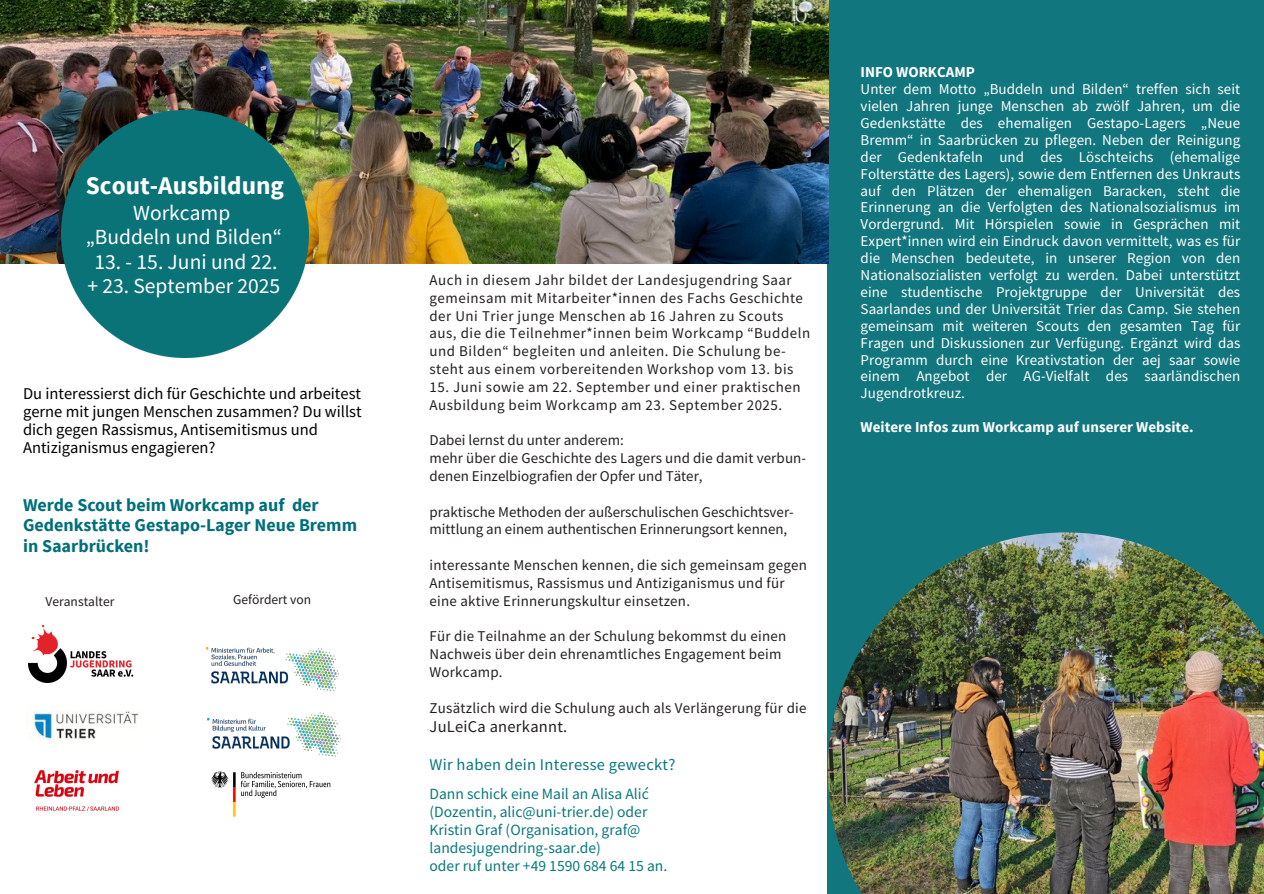
<style>
.page{position:relative;width:1264px;height:894px;background:#fff}
.page>*{position:absolute;margin:0;border:0;box-sizing:border-box;transform-origin:0 0}
.t1{font:700 25.35px "Source Sans Pro";color:#fff}
.t2{font:21.45px/24.2px "Source Sans Pro";color:#fff;text-align:center}
.t3{font:700 18px/20.2px "Source Sans Pro";color:#006f7a}
.t4{font:16.5px/18px "Source Sans Pro";color:#000}
.t5{font:16.5px "Source Sans Pro";letter-spacing:.015em;color:#0a787d}
.t6{font:16.5px "Source Sans Pro";letter-spacing:.015em;color:#231f20}
.t7{font:15.6px/18px "Source Sans Pro";color:#0a787d}
.t8{font:15px/17px "Source Sans Pro";letter-spacing:.005em;color:#fff}
.t9{font:15px/17.9px "Source Sans Pro";letter-spacing:.015em;color:#231f20}
.t10{font:15px/17.9px "Source Sans Pro";letter-spacing:.035em;color:#231f20}
.t11{font:700 15px "Source Sans Pro";color:#fff}
.t12{font:13.5px "Source Sans Pro";color:#231f20}
.s1{font-weight:700}
</style>
<div class="page">
<div style="left:827px;top:0;width:436px;height:893px;background:#12767e"></div>
<img style="left:0;top:0;width:828px;height:263px">
<img style="left:61px;top:110px;width:248px;height:248px">
<img style="left:827px;top:532px;width:436px;height:361px">
<img style="left:207px;top:712px;width:134px;height:43px">
<img style="left:205px;top:647px;width:135px;height:44px">
<img style="left:31px;top:705px;width:108px;height:35px">
<img style="left:29px;top:625px;width:105px;height:56px">
<img style="left:34px;top:770px;width:85px;height:41px">
<img style="left:211px;top:755px;width:125px;height:62px">
<p class="t1" style="left:86px;top:169px;width:200px">Scout-Ausbildung</p>
<p class="t2" style="left:86px;top:200px;width:198px">Workcamp<br>„Buddeln und Bilden“</p>
<p class="t2" style="left:87px;top:249px;width:194px">13. - 15. Juni und 22. + 23. September 2025</p>
<h5 class="t4" style="left:23px;top:384px;width:340px">Du interessierst dich für Geschichte und arbeitest gerne mit jungen Menschen zusammen? Du willst dich gegen Rassismus, Antisemitismus und Antiziganismus engagieren?</h5>
<p class="t3" style="left:23px;top:494px;width:335px">Werde Scout beim Workcamp auf der<br>Gedenkstätte Gestapo-Lager Neue Bremm in Saarbrücken!</p>
<h6 class="t12" style="left:45px;top:592px;width:70px">Veranstalter</h6>
<h6 class="t12" style="left:233px;top:591px;width:80px">Gefördert von</h6>
<h6 class="t10" style="left:429px;top:270px;width:382px">Auch in diesem Jahr bildet der Landesjugendring Saar gemeinsam mit Mitarbeiter*innen des Fachs Geschichte der Uni Trier junge Menschen ab 16 Jahren zu Scouts aus, die die Teilnehmer*innen beim Workcamp “Buddeln und Bilden“ begleiten und anleiten. Die Schulung be&shy;steht aus einem vorbereitenden Workshop vom 13. bis</h6>
<h6 class="t10" style="left:429px;top:377px;width:372px">15. Juni sowie am 22. September und einer praktischen<br>Ausbildung beim Workcamp am 23. September 2025.</h6>
<h6 class="t9" style="left:429px;top:431px;width:378px">Dabei lernst du unter anderem:<br>mehr über die Geschichte des Lagers und die damit verbun&shy;denen Einzelbiografien der Opfer und Täter,</h6>
<h6 class="t9" style="left:429px;top:502px;width:366px">praktische Methoden der außerschulischen Geschichtsver&shy;mittlung an einem authentischen Erinnerungsort kennen,</h6>
<h6 class="t9" style="left:429px;top:555px;width:379px">interessante Menschen kennen, die sich gemeinsam gegen<br>Antisemitismus, Rassismus und Antiziganismus und für eine aktive Erinnerungskultur einsetzen.</h6>
<h6 class="t9" style="left:429px;top:627px;width:358px">Für die Teilnahme an der Schulung bekommst du einen<br>Nachweis über dein ehrenamtliches Engagement beim<br>Workcamp.</h6>
<h6 class="t9" style="left:429px;top:698px;width:378px">Zusätzlich wird die Schulung auch als Verlängerung für die</h6>
<h6 class="t6" style="left:429px;top:715px;width:139px">JuLeiCa anerkannt.</h6>
<h4 class="t5" style="left:429px;top:753px;width:247px">Wir haben dein Interesse geweckt?</h4>
<h1 class="t7" style="left:429px;top:784px;width:221px">Dann schick eine Mail an Alisa Alić (Dozentin, alic@uni-trier.de) oder Kristin Graf (Organisation, graf@ landesjugendring-saar.de)</h1>
<h2 class="t7" style="left:429px;top:856px;width:239px">oder ruf unter +49 1590 684 64 15 an.</h2>
<h4 class="t8" style="left:860px;top:63px;width:381px"><span class="s1">INFO WORKCAMP<br></span>Unter dem Motto „Buddeln und Bilden“ treffen sich seit vielen Jahren junge Menschen ab zwölf Jahren, um die Gedenkstätte des ehemaligen Gestapo-Lagers „Neue Bremm“ in Saarbrücken zu pflegen. Neben der Reinigung der Gedenktafeln und des Löschteichs (ehemalige Folterstätte des Lagers), sowie dem Entfernen des Unkrauts auf den Plätzen der ehemaligen Baracken, steht die Erinnerung an die Verfolgten des Nationalsozialismus im Vordergrund. Mit Hörspielen sowie in Gesprächen mit Expert*innen wird ein Eindruck davon vermittelt, was es für die Menschen bedeutete, in unserer Region von den Nationalsozialisten verfolgt zu werden. Dabei unterstützt eine studentische Projektgruppe der Universität des Saarlandes und der Universität Trier das Camp. Sie stehen gemeinsam mit weiteren Scouts den gesamten Tag für Fragen und Diskussionen zur Verfügung. Ergänzt wird das Programm durch eine Kreativstation der aej saar sowie einem Angebot der AG-Vielfalt des saarländischen Jugendrotkreuz.</h4>
<h3 class="t11" style="left:860px;top:417px;width:334px">Weitere Infos zum Workcamp auf unserer Website.</h3>
</div>
